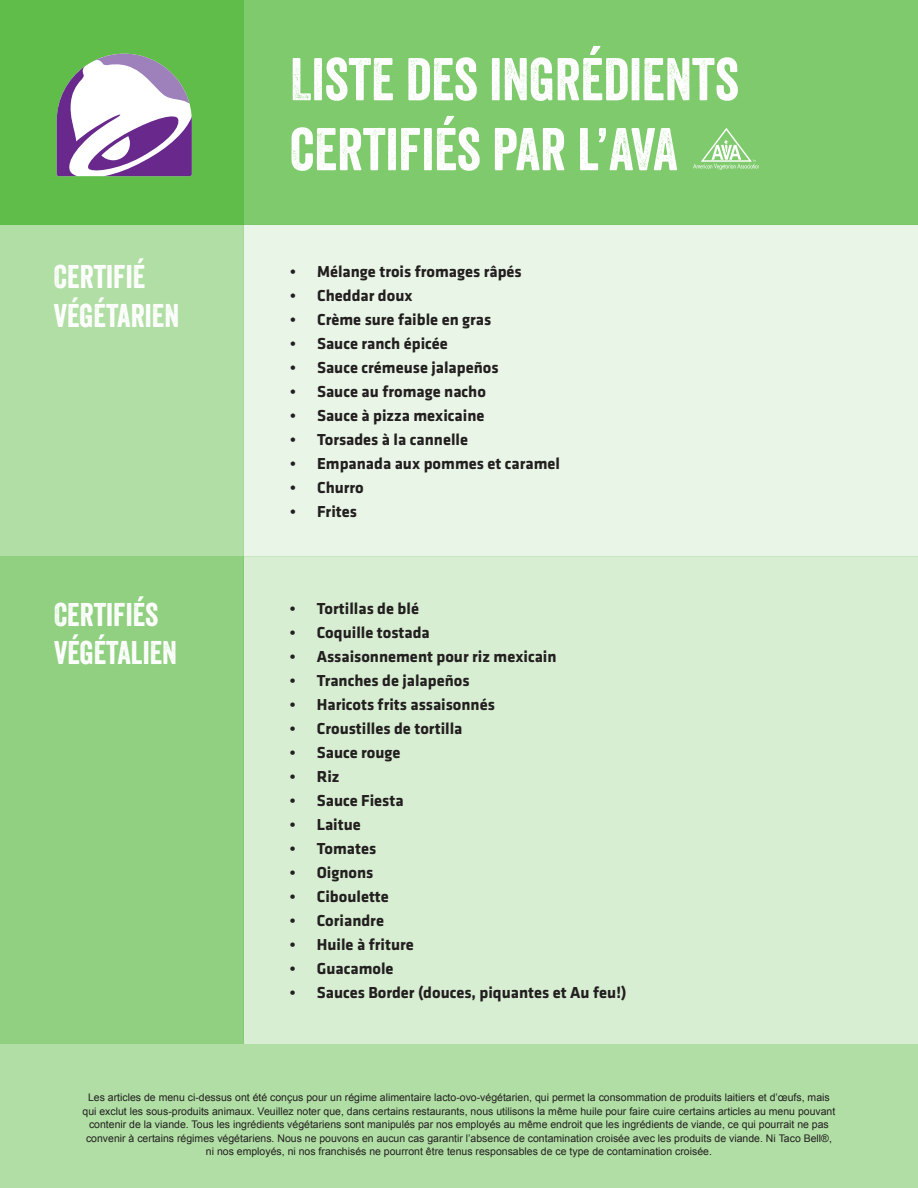
<style>
.page{position:relative;width:918px;height:1188px;background:#fff}
.page>*{position:absolute;margin:0;border:0;box-sizing:border-box;transform-origin:0 0}
.t1{font:58.35px "Veneer";color:#fff}
.t2{font:31.95px/38.2px "Veneer";color:#fff}
.t3{font:16.5px "Klavika Bold TF";color:#231f20}
.t4{font:10.5px/13.5px "Arial";color:#231f20;text-align:center}
</style>
<div class="page">
<div style="left:243px;top:224px;width:675px;height:333px;background:#e9f5e6"></div>
<div style="left:243px;top:557px;width:675px;height:487px;background:#d7eed2"></div>
<div style="left:0;top:1044px;width:918px;height:144px;background:#b0dea4"></div>
<div style="left:0;top:0;width:918px;height:224px;background:#80ca6e"></div>
<div style="left:0;top:0;width:243px;height:1044px;background:#b0dea4"></div>
<div style="left:0;top:0;width:243px;height:224px;background:#61bd4a"></div>
<div style="left:0;top:557px;width:243px;height:487px;background:#90d080"></div>
<svg style="left:57px;top:54px;width:135px;height:122px;background:#b3a7be"></svg>
<svg style="left:693px;top:128px;width:66px;height:42px"></svg>
<p class="t2" style="left:54px;top:258px;width:127px">CERTIFIÉ<br>VÉGÉTARIEN</p>
<p class="t2" style="left:54px;top:595px;width:125px">CERTIFIÉS<br>VÉGÉTALIEN</p>
<p class="t1" style="left:290px;top:44px;width:450px">LISTE DES INGRÉDIENTS</p>
<p class="t1" style="left:290px;top:114px;width:389px">CERTIFIÉS PAR L’AVA</p>
<p class="t3" style="left:290px;top:263px;width:233px">• Mélange trois fromages râpés</p>
<p class="t3" style="left:290px;top:287px;width:124px">• Cheddar doux</p>
<p class="t3" style="left:290px;top:311px;width:203px">• Crème sure faible en gras</p>
<p class="t3" style="left:290px;top:335px;width:159px">• Sauce ranch épicée</p>
<p class="t3" style="left:290px;top:359px;width:210px">• Sauce crémeuse jalapeños</p>
<p class="t3" style="left:290px;top:383px;width:197px">• Sauce au fromage nacho</p>
<p class="t3" style="left:290px;top:407px;width:196px">• Sauce à pizza mexicaine</p>
<p class="t3" style="left:290px;top:431px;width:180px">• Torsades à la cannelle</p>
<p class="t3" style="left:290px;top:455px;width:271px">• Empanada aux pommes et caramel</p>
<p class="t3" style="left:290px;top:479px;width:75px">• Churro</p>
<p class="t3" style="left:290px;top:503px;width:68px">• Frites</p>
<p class="t3" style="left:290px;top:600px;width:131px">• Tortillas de blé</p>
<p class="t3" style="left:290px;top:624px;width:142px">• Coquille tostada</p>
<p class="t3" style="left:290px;top:648px;width:268px">• Assaisonnement pour riz mexicain</p>
<p class="t3" style="left:290px;top:672px;width:181px">• Tranches de jalapeños</p>
<p class="t3" style="left:290px;top:696px;width:207px">• Haricots frits assaisonnés</p>
<p class="t3" style="left:290px;top:720px;width:174px">• Croustilles de tortilla</p>
<p class="t3" style="left:290px;top:744px;width:112px">• Sauce rouge</p>
<p class="t3" style="left:290px;top:768px;width:51px">• Riz</p>
<p class="t3" style="left:290px;top:792px;width:115px">• Sauce Fiesta</p>
<p class="t3" style="left:290px;top:816px;width:73px">• Laitue</p>
<p class="t3" style="left:290px;top:840px;width:88px">• Tomates</p>
<p class="t3" style="left:290px;top:864px;width:85px">• Oignons</p>
<p class="t3" style="left:290px;top:888px;width:101px">• Ciboulette</p>
<p class="t3" style="left:290px;top:912px;width:96px">• Coriandre</p>
<p class="t3" style="left:290px;top:936px;width:126px">• Huile à friture</p>
<p class="t3" style="left:290px;top:960px;width:105px">• Guacamole</p>
<p class="t3" style="left:290px;top:984px;width:338px">• Sauces Border (douces, piquantes et Au feu!)</p>
<p class="t4" style="left:83px;top:1091px;width:754px">Les articles de menu ci-dessus ont été conçus pour un régime alimentaire lacto-ovo-végétarien, qui permet la consommation de produits laitiers et d’œufs, mais qui exclut les sous-produits animaux. Veuillez noter que, dans certains restaurants, nous utilisons la même huile pour faire cuire certains articles au menu pouvant contenir de la viande. Tous les ingrédients végétariens sont manipulés par nos employés au même endroit que les ingrédients de viande, ce qui pourrait ne pas convenir à certains régimes végétariens. Nous ne pouvons en aucun cas garantir l’absence de contamination croisée avec les produits de viande. Ni Taco Bell®,</p>
<p class="t4" style="left:206px;top:1145px;width:507px">ni nos employés, ni nos franchisés ne pourront être tenus responsables de ce type de contamination croisée.</p>
</div>
